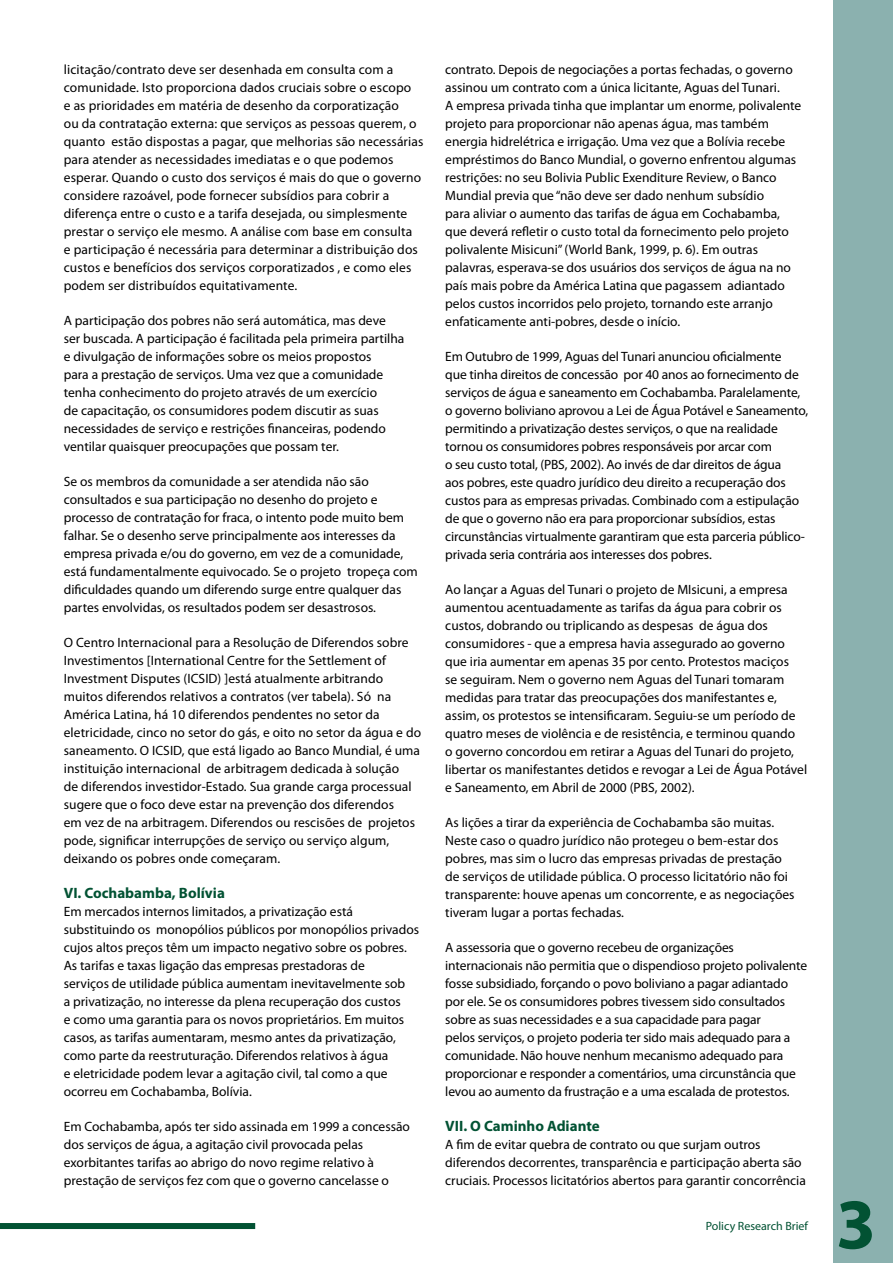
<style>
.page{position:relative;width:893px;height:1263px;background:#fff}
.page>*{position:absolute;margin:0;border:0;box-sizing:border-box;transform-origin:0 0}
.t1{font:700 72px "Myriad Pro";color:#025233}
.t2{font:700 15px "Myriad Pro";color:#025233}
.t3{font:13.5px/18px "Myriad Pro";color:#000}
.t4{font:12px "Myriad Pro";color:#025233}
</style>
<div class="page">
<div style="left:834px;top:0;width:59px;height:1263px;background:#8bb1af"></div>
<div style="left:0;top:1223px;width:255px;height:6px;background:#025233"></div>
<p class="t3" style="left:64px;top:61px;width:361px">licitação/contrato deve ser desenhada em consulta com a comunidade. Isto proporciona dados cruciais sobre o escopo<br>e as prioridades em matéria de desenho da corporatização<br>ou da contratação externa: que serviços as pessoas querem, o quanto estão dispostas a pagar, que melhorias são necessárias para atender as necessidades imediatas e o que podemos esperar. Quando o custo dos serviços é mais do que o governo considere razoável, pode fornecer subsídios para cobrir a diferença entre o custo e a tarifa desejada, ou simplesmente prestar o serviço ele mesmo. A análise com base em consulta<br>e participação é necessária para determinar a distribuição dos custos e benefícios dos serviços corporatizados , e como eles podem ser distribuídos equitativamente.</p>
<p class="t3" style="left:64px;top:312px;width:342px">A participação dos pobres não será automática, mas deve ser buscada. A participação é facilitada pela primeira partilha e divulgação de informações sobre os meios propostos<br>para a prestação de serviços. Uma vez que a comunidade tenha conhecimento do projeto através de um exercício<br>de capacitação, os consumidores podem discutir as suas necessidades de serviço e restrições financeiras, podendo ventilar quaisquer preocupações que possam ter.</p>
<p class="t3" style="left:64px;top:473px;width:355px">Se os membros da comunidade a ser atendida não são consultados e sua participação no desenho do projeto e processo de contratação for fraca, o intento pode muito bem falhar. Se o desenho serve principalmente aos interesses da empresa privada e/ou do governo, em vez de a comunidade, está fundamentalmente equivocado. Se o projeto tropeça com dificuldades quando um diferendo surge entre qualquer das partes envolvidas, os resultados podem ser desastrosos.</p>
<p class="t3" style="left:64px;top:634px;width:359px">O Centro Internacional para a Resolução de Diferendos sobre Investimentos [International Centre for the Settlement of Investment Disputes (ICSID) ]está atualmente arbitrando muitos diferendos relativos a contratos (ver tabela). Só na América Latina, há 10 diferendos pendentes no setor da eletricidade, cinco no setor do gás, e oito no setor da água e do saneamento. O ICSID, que está ligado ao Banco Mundial, é uma instituição internacional de arbitragem dedicada à solução<br>de diferendos investidor-Estado. Sua grande carga processual sugere que o foco deve estar na prevenção dos diferendos<br>em vez de na arbitragem. Diferendos ou rescisões de projetos pode, significar interrupções de serviço ou serviço algum, deixando os pobres onde começaram.</p>
<p class="t2" style="left:64px;top:884px;width:163px">VI. Cochabamba, Bolívia</p>
<p class="t3" style="left:64px;top:903px;width:357px">Em mercados internos limitados, a privatização está substituindo os monopólios públicos por monopólios privados cujos altos preços têm um impacto negativo sobre os pobres.<br>As tarifas e taxas ligação das empresas prestadoras de<br>serviços de utilidade pública aumentam inevitavelmente sob<br>a privatização, no interesse da plena recuperação dos custos<br>e como uma garantia para os novos proprietários. Em muitos casos, as tarifas aumentaram, mesmo antes da privatização, como parte da reestruturação. Diferendos relativos à água<br>e eletricidade podem levar a agitação civil, tal como a que ocorreu em Cochabamba, Bolívia.</p>
<p class="t3" style="left:64px;top:1118px;width:348px">Em Cochabamba, após ter sido assinada em 1999 a concessão dos serviços de água, a agitação civil provocada pelas exorbitantes tarifas ao abrigo do novo regime relativo à prestação de serviços fez com que o governo cancelasse o</p>
<p class="t3" style="left:445px;top:61px;width:358px">contrato. Depois de negociações a portas fechadas, o governo assinou um contrato com a única licitante, Aguas del Tunari.<br>A empresa privada tinha que implantar um enorme, polivalente projeto para proporcionar não apenas água, mas também energia hidrelétrica e irrigação. Uma vez que a Bolívia recebe empréstimos do Banco Mundial, o governo enfrentou algumas restrições: no seu Bolivia Public Exenditure Review, o Banco Mundial previa que “não deve ser dado nenhum subsídio<br>para aliviar o aumento das tarifas de água em Cochabamba, que deverá refletir o custo total da fornecimento pelo projeto polivalente Misicuni” (World Bank, 1999, p. 6). Em outras palavras, esperava-se dos usuários dos serviços de água na no país mais pobre da América Latina que pagassem adiantado pelos custos incorridos pelo projeto, tornando este arranjo enfaticamente anti-pobres, desde o início.</p>
<p class="t3" style="left:445px;top:348px;width:364px">Em Outubro de 1999, Aguas del Tunari anunciou oficialmente<br>que tinha direitos de concessão por 40 anos ao fornecimento de serviços de água e saneamento em Cochabamba. Paralelamente, o governo boliviano aprovou a Lei de Água Potável e Saneamento, permitindo a privatização destes serviços, o que na realidade tornou os consumidores pobres responsáveis por arcar com<br>o seu custo total, (PBS, 2002). Ao invés de dar direitos de água<br>aos pobres, este quadro jurídico deu direito a recuperação dos custos para as empresas privadas. Combinado com a estipulação de que o governo não era para proporcionar subsídios, estas circunstâncias virtualmente garantiram que esta parceria público&shy;privada seria contrária aos interesses dos pobres.</p>
<p class="t3" style="left:445px;top:580px;width:363px">Ao lançar a Aguas del Tunari o projeto de MIsicuni, a empresa aumentou acentuadamente as tarifas da água para cobrir os custos, dobrando ou triplicando as despesas de água dos consumidores - que a empresa havia assegurado ao governo que iria aumentar em apenas 35 por cento. Protestos maciços<br>se seguiram. Nem o governo nem Aguas del Tunari tomaram medidas para tratar das preocupações dos manifestantes e, assim, os protestos se intensificaram. Seguiu-se um período de quatro meses de violência e de resistência, e terminou quando<br>o governo concordou em retirar a Aguas del Tunari do projeto, libertar os manifestantes detidos e revogar a Lei de Água Potável e Saneamento, em Abril de 2000 (PBS, 2002).</p>
<p class="t3" style="left:445px;top:813px;width:351px">As lições a tirar da experiência de Cochabamba são muitas.<br>Neste caso o quadro jurídico não protegeu o bem-estar dos pobres, mas sim o lucro das empresas privadas de prestação de serviços de utilidade pública. O processo licitatório não foi transparente: houve apenas um concorrente, e as negociações tiveram lugar a portas fechadas.</p>
<p class="t3" style="left:445px;top:938px;width:363px">A assessoria que o governo recebeu de organizações internacionais não permitia que o dispendioso projeto polivalente fosse subsidiado, forçando o povo boliviano a pagar adiantado por ele. Se os consumidores pobres tivessem sido consultados sobre as suas necessidades e a sua capacidade para pagar<br>pelos serviços, o projeto poderia ter sido mais adequado para a comunidade. Não houve nenhum mecanismo adequado para proporcionar e responder a comentários, uma circunstância que levou ao aumento da frustração e a uma escalada de protestos.</p>
<p class="t2" style="left:445px;top:1117px;width:156px">VII. O Caminho Adiante</p>
<p class="t3" style="left:445px;top:1136px;width:362px">A fim de evitar quebra de contrato ou que surjam outros diferendos decorrentes, transparência e participação aberta são cruciais. Processos licitatórios abertos para garantir concorrência</p>
<p class="t4" style="left:706px;top:1220px;width:104px">Policy Research Brief</p>
<h1 class="t1" style="left:836px;top:1184px;width:41px">3</h1>
</div>
